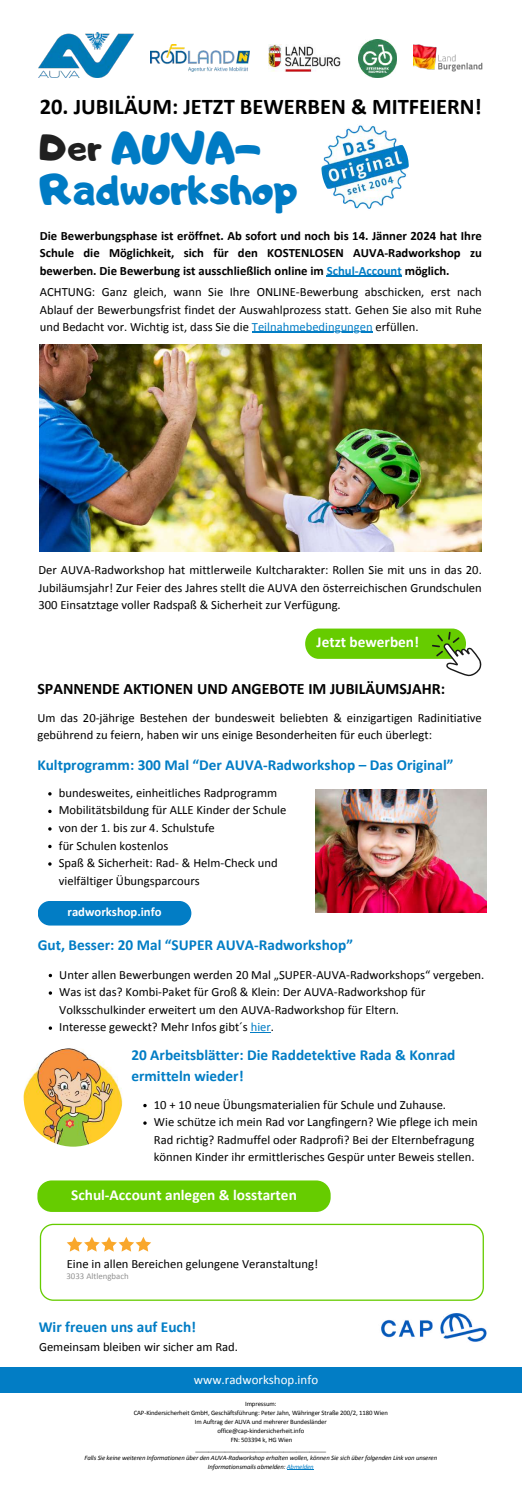
<style>
.page{position:relative;width:522px;height:1489px;background:#fff}
.page>*{position:absolute;margin:0;border:0;box-sizing:border-box;transform-origin:0 0}
.t1{font:43.57px/39.4px "Adigiana Toybox";letter-spacing:-.015em;color:#007bc4}
.t2{font:35.7px "Adigiana Toybox";color:#202020}
.t3{font:700 22.49px "Calibri";color:#000}
.t4{font:700 15.84px "Calibri";color:#000}
.t5{font:700 15.31px/20.9px "Calibri";color:#027dc5}
.t6{font:700 15.31px "Calibri";color:#fff}
.t7{font:12.95px "Calibri";color:#fff}
.t8{font:700 12.69px/17.8px "Calibri";color:#000;text-align:justify}
.t9{font:700 12.69px "Calibri";color:#fff}
.t10{font:12.6px/17.5px "Calibri";color:#000}
.t11{font:8.84px "Calibri";color:#929292}
.t12{font:6.74px/8.9px "Calibri";letter-spacing:-.01em;color:#000;text-align:center}
.t13{font:italic 6.74px/8.9px "Calibri";letter-spacing:-.015em;color:#000;text-align:center}
.s1{color:#027dc5}
</style>
<div class="page">
<img style="left:38px;top:33px;width:95px;height:45px">
<img style="left:413px;top:45px;width:68px;height:26px">
<img style="left:358px;top:40px;width:38px;height:38px">
<img style="left:268px;top:45px;width:72px;height:26px">
<img style="left:151px;top:44px;width:98px;height:27px">
<svg style="left:40px;top:1223px;width:443px;height:77px"></svg>
<img style="left:364px;top:1299px;width:123px;height:43px">
<svg style="left:67px;top:1236px;width:84px;height:15px"></svg>
<img style="left:24px;top:1047px;width:98px;height:99px;border-radius:50%">
<div style="left:37px;top:1180px;width:293px;height:31px;background:#6c0;border-radius:14px"></div>
<img style="left:40px;top:344px;width:441px;height:208px">
<img style="left:321px;top:123px;width:87px;height:88px;border-radius:50%">
<img style="left:315px;top:789px;width:171px;height:124px">
<svg style="left:305px;top:628px;width:176px;height:48px"></svg>
<hr style="left:326px;top:276px;width:75px;height:1px;background:#027dc5">
<hr style="left:251px;top:332px;width:121px;height:1px;background:#027dc5">
<svg style="left:48px;top:792px;width:4px;height:3px"></svg>
<svg style="left:48px;top:809px;width:4px;height:4px"></svg>
<svg style="left:48px;top:827px;width:4px;height:3px"></svg>
<svg style="left:48px;top:844px;width:4px;height:4px"></svg>
<div style="left:0;top:1367px;width:521px;height:25px;background:#027dc5"></div>
<div style="left:38px;top:901px;width:153px;height:24px;background:#027dc5"></div>
<h3 class="t3" style="left:40px;top:97px;width:443px">20. JUBILÄUM: JETZT BEWERBEN &amp; MITFEIERN!</h3>
<h1 class="t1" style="left:39px;top:129px;width:260px;text-indent:72px">AUVA-<br>Radworkshop</h1>
<h2 class="t2" style="left:40px;top:125px;width:63px">Der</h2>
<p class="t8" style="left:40px;top:228px;width:443px">Die Bewerbungsphase ist eröffnet. Ab sofort und noch bis 14. Jänner 2024 hat Ihre Schule die Möglichkeit, sich für den KOSTENLOSEN AUVA-Radworkshop zu bewerben. Die Bewerbung ist ausschließlich online im <span class="s1">Schul-Account</span> möglich.</p>
<p class="t10" style="left:40px;top:284px;width:443px;text-align:justify">ACHTUNG: Ganz gleich, wann Sie Ihre ONLINE-Bewerbung abschicken, erst nach Ablauf der Bewerbungsfrist findet der Auswahlprozess statt. Gehen Sie also mit Ruhe und Bedacht vor. Wichtig ist, dass Sie die <span class="s1">Teilnahmebedingungen</span> erfüllen.</p>
<p class="t10" style="left:38px;top:562px;width:444px;text-align:justify">Der AUVA-Radworkshop hat mittlerweile Kultcharakter: Rollen Sie mit uns in das 20.<br>Jubiläumsjahr! Zur Feier des Jahres stellt die AUVA den österreichischen Grundschulen 300 Einsatztage voller Radspaß &amp; Sicherheit zur Verfügung.</p>
<p class="t6" style="left:316px;top:635px;width:104px">Jetzt bewerben!</p>
<p class="t4" style="left:37px;top:682px;width:409px">SPANNENDE AKTIONEN UND ANGEBOTE IM JUBILÄUMSJAHR:</p>
<p class="t10" style="left:37px;top:710px;width:445px;line-height:17px">Um das 20-jährige Bestehen der bundesweit beliebten &amp; einzigartigen Radinitiative gebührend zu feiern, haben wir uns einige Besonderheiten für euch überlegt:</p>
<p class="t5" style="left:37px;top:755px;width:417px">Kultprogramm: 300 Mal “Der AUVA-Radworkshop – Das Original”</p>
<p class="t10" style="left:59px;top:785px;width:229px">bundesweites, einheitliches Radprogramm Mobilitätsbildung für ALLE Kinder der Schule von der 1. bis zur 4. Schulstufe<br>für Schulen kostenlos<br>Spaß &amp; Sicherheit: Rad- &amp; Helm-Check und vielfältiger Übungsparcours</p>
<p class="t9" style="left:67px;top:906px;width:95px">radworkshop.info</p>
<p class="t5" style="left:38px;top:935px;width:316px">Gut, Besser: 20 Mal “SUPER AUVA-Radworkshop”</p>
<p class="t10" style="left:59px;top:966px;width:426px">Unter allen Bewerbungen werden 20 Mal „SUPER-AUVA-Radworkshops“ vergeben.<br>Was ist das? Kombi-Paket für Groß &amp; Klein: Der AUVA-Radworkshop für Volksschulkinder erweitert um den AUVA-Radworkshop für Eltern.<br>Interesse geweckt? Mehr Infos gibt´s <span class="s1">hier</span>.</p>
<p class="t5" style="left:131px;top:1046px;width:325px">20 Arbeitsblätter: Die Raddetektive Rada &amp; Konrad ermitteln wieder!</p>
<p class="t10" style="left:154px;top:1096px;width:325px">10 + 10 neue Übungsmaterialien für Schule und Zuhause.<br>Wie schütze ich mein Rad vor Langfingern? Wie pflege ich mein Rad richtig? Radmuffel oder Radprofi? Bei der Elternbefragung können Kinder ihr ermittlerisches Gespür unter Beweis stellen.</p>
<p class="t6" style="left:71px;top:1188px;width:227px">Schul-Account anlegen &amp; losstarten</p>
<p class="t10" style="left:67px;top:1255px;width:252px">Eine in allen Bereichen gelungene Veranstaltung!</p>
<p class="t11" style="left:66px;top:1271px;width:64px">3033 Altlengbach</p>
<p class="t5" style="left:39px;top:1317px;width:159px">Wir freuen uns auf Euch!</p>
<p class="t10" style="left:39px;top:1338px;width:200px">Gemeinsam bleiben wir sicher am Rad.</p>
<p class="t7" style="left:194px;top:1373px;width:126px">www.radworkshop.info</p>
<p class="t12" style="left:133px;top:1399px;width:255px">Impressum:<br>CAP-Kindersicherheit GmbH, Geschäftsführung: Peter Jahn, Währinger Straße 200/2, 1180 Wien Im Auftrag der AUVA und mehrerer Bundesländer<br>office@cap-kindersicherheit.info<br>FN: 503394 k, HG Wien<br>________________________________________</p>
<p class="t13" style="left:84px;top:1453px;width:354px">Falls Sie keine weiteren Informationen über den AUVA-Radworkshop erhalten wollen, können Sie sich über folgenden Link von unseren<br>Informationsmails abmelden: <span class="s1">Abmelden</span></p>
</div>
